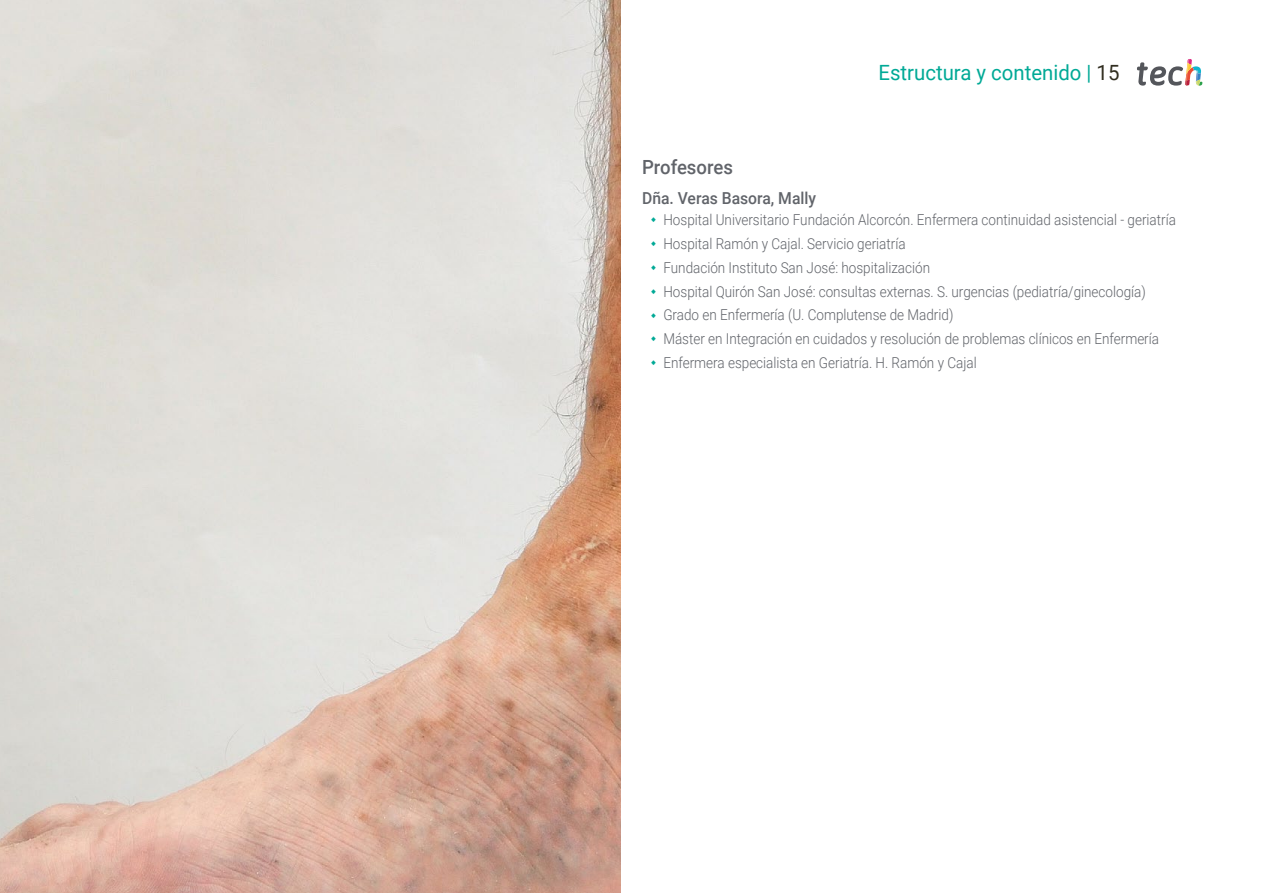
<style>
.page{position:relative;width:1263px;height:893px;background:#fff}
.page>*{position:absolute;margin:0;border:0;box-sizing:border-box;transform-origin:0 0}
.t1{font:21px "Roboto";color:#00a996}
.t2{font:500 19.5px "Roboto";color:#61646a;scale:.95 1}
.t3{font:500 16.5px "Roboto";color:#61646a;scale:.95 1}
.t4{font:300 15px/23.7px "Roboto";color:#61646a;scale:.9 1}
.s1{color:#312e20}
</style>
<div class="page">
<img style="left:0;top:0;width:621px;height:893px">
<svg style="left:1137px;top:59px;width:65px;height:27px"></svg>
<h1 class="t1" style="left:878px;top:57px;width:242px">Estructura y contenido | <span class="s1">15</span></h1>
<h2 class="t2" style="left:642px;top:154px;width:97px">Profesores</h2>
<p class="t3" style="left:642px;top:186px;width:185px">Dña. Veras Basora, Mally</p>
<p class="t4" style="left:663px;top:207px;width:571px">Hospital Universitario Fundación Alcorcón. Enfermera continuidad asistencial - geriatría Hospital Ramón y Cajal. Servicio geriatría<br>Fundación Instituto San José: hospitalización<br>Hospital Quirón San José: consultas externas. S. urgencias (pediatría/ginecología)<br>Grado en Enfermería (U. Complutense de Madrid)<br>Máster en Integración en cuidados y resolución de problemas clínicos en Enfermería Enfermera especialista en Geriatría. H. Ramón y Cajal</p>
</div>
